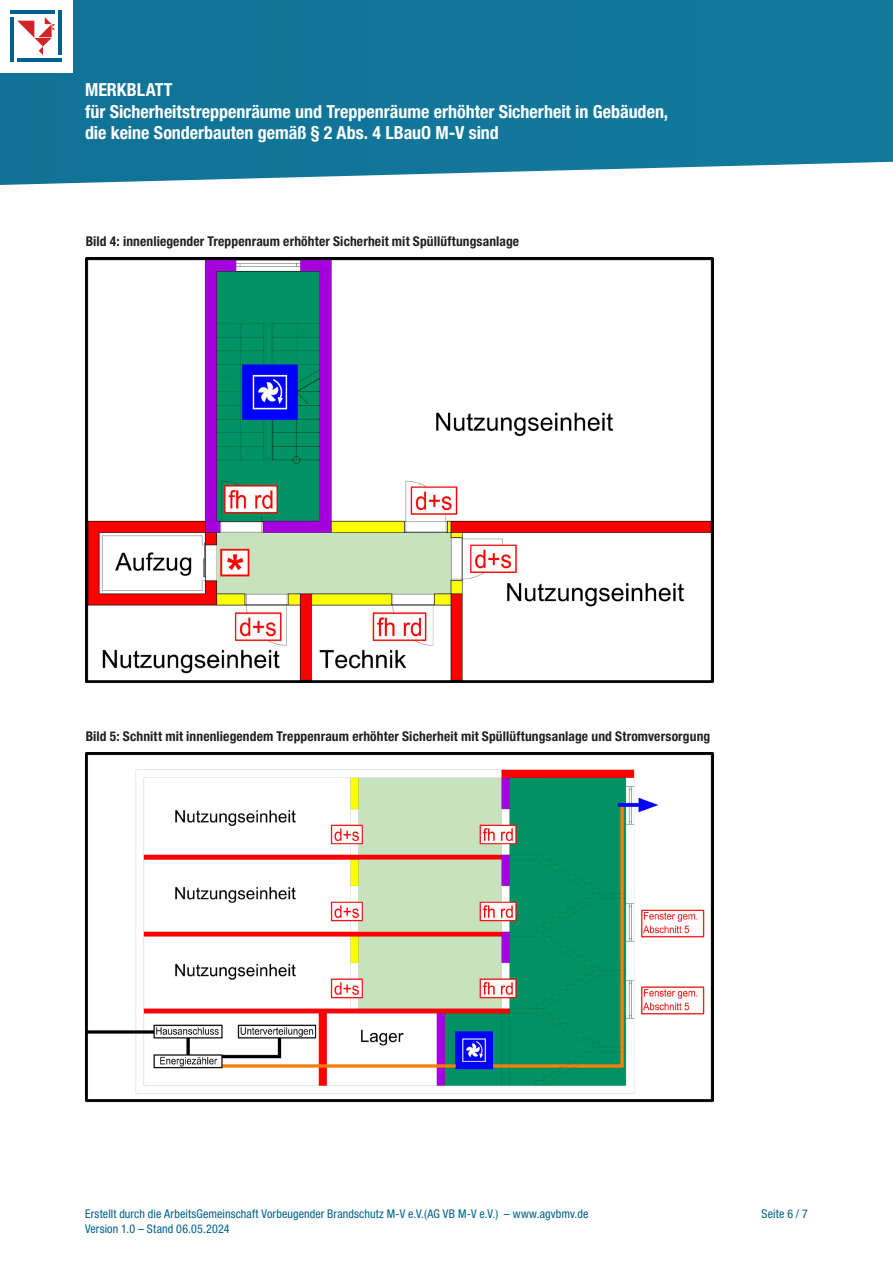
<style>
.page{position:relative;width:893px;height:1263px;background:#fff}
.page>*{position:absolute;margin:0;border:0;box-sizing:border-box;transform-origin:0 0}
.t1{font:700 condensed 18px/21.6px "Helvetica Neue LT Std";color:#fff}
.t2{font:700 condensed 13.5px "Helvetica Neue LT Std";letter-spacing:.01em;color:#231f20}
.t3{font:condensed 12px/14.4px "Helvetica Neue LT Std";letter-spacing:.01em;color:#00608a}
</style>
<div class="page">
<div style="left:0;top:0;width:893px;height:185px;background:#11779a"></div>
<div style="left:0;top:0;width:72px;height:72px;background:#fff"></div>
<svg style="left:17px;top:17px;width:38px;height:38px"></svg>
<hr style="left:10px;top:17px;width:4px;height:45px;background:#00628f">
<hr style="left:59px;top:10px;width:3px;height:45px;background:#00628f">
<hr style="left:10px;top:10px;width:45px;height:4px;background:#00628f">
<hr style="left:17px;top:59px;width:45px;height:3px;background:#00628f">
<img style="left:85px;top:257px;width:628px;height:426px">
<img style="left:85px;top:752px;width:628px;height:351px">
<h1 class="t1" style="left:85px;top:79px;width:585px">MERKBLATT<br>für Sicherheitstreppenräume und Treppenräume erhöhter Sicherheit in Gebäuden, die keine Sonderbauten gemäß § 2 Abs. 4 LBauO M-V sind</h1>
<p class="t2" style="left:86px;top:233px;width:435px">Bild 4: innenliegender Treppenraum erhöhter Sicherheit mit Spüllüftungsanlage</p>
<p class="t2" style="left:86px;top:727px;width:626px">Bild 5: Schnitt mit innenliegendem Treppenraum erhöhter Sicherheit mit Spüllüftungsanlage und Stromversorgung</p>
<p class="t3" style="left:85px;top:1207px;width:505px">Erstellt durch die ArbeitsGemeinschaft Vorbeugender Brandschutz M-V e.V.(AG VB M-V e.V.) – www.agvbmv.de<br>Version 1.0 – Stand 06.05.2024</p>
<p class="t3" style="left:762px;top:1207px;width:48px">Seite 6 / 7</p>
</div>
